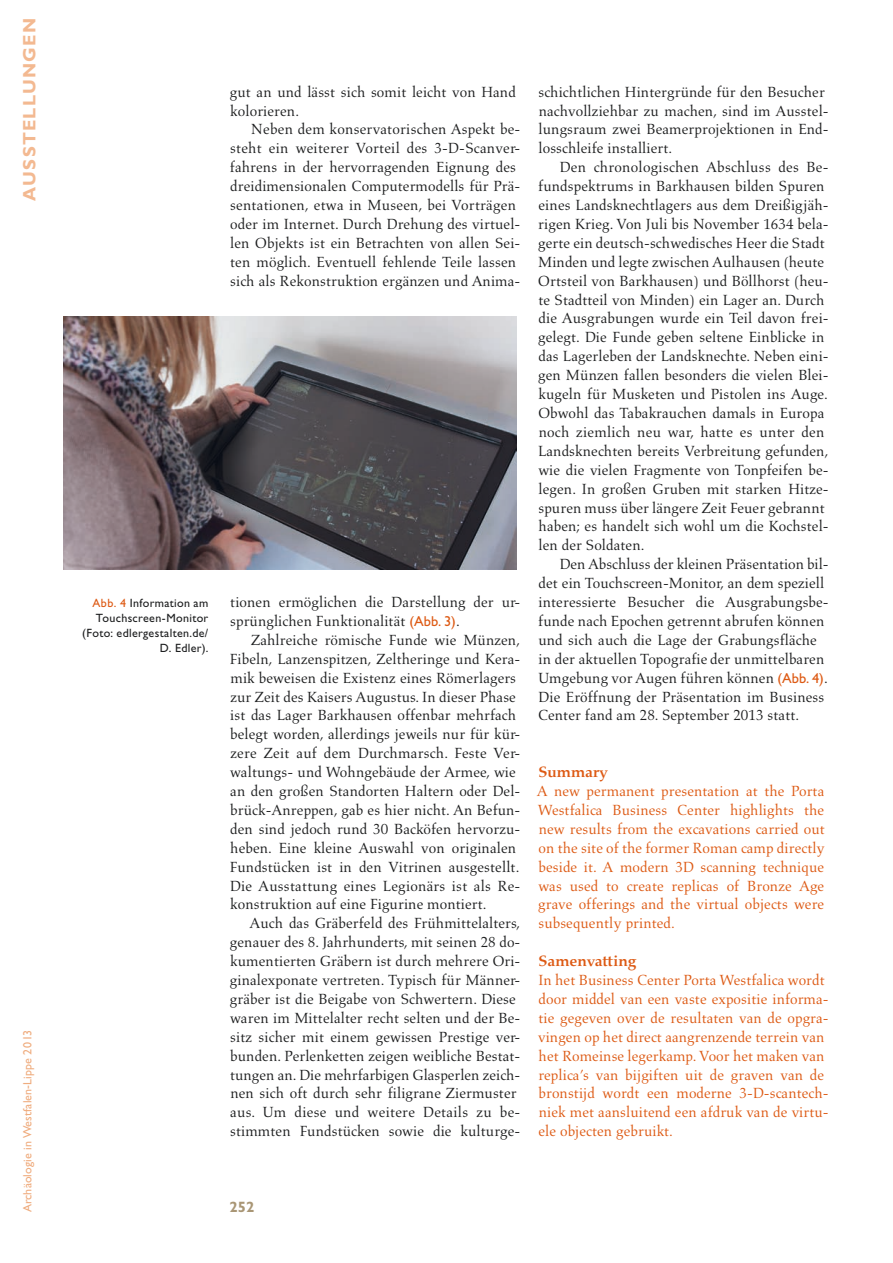
<style>
.page{position:relative;width:893px;height:1263px;background:#fff}
.page>*{position:absolute;margin:0;border:0;box-sizing:border-box;transform-origin:0 0}
.t1{font:18px "Gill Sans Std Bold 13";letter-spacing:.07em;color:#f3b991}
.t2{font:15px/18.9px "Aldus LT Std";letter-spacing:.005em;color:#1d1e1f}
.t3{font:15px/18.9px "Aldus LT Std";letter-spacing:.005em;color:#dd5a14;text-align:justify}
.t4{font:700 15px "Aldus Nova";letter-spacing:.005em;color:#dd5a14}
.t5{font:700 15px "Gill Sans Std";color:#a99675}
.t6{font:12px/15px "Gill Sans Std";letter-spacing:.025em;color:#1d1e1f;text-align:right}
.t7{font:12px "Gill Sans Std 13";letter-spacing:.01em;color:#efac7e}
.s1{color:#dd5a14}
.s2{font-family:"Gill Sans Std";font-size:14.4px;color:#dd5a14}
</style>
<div class="page">
<img style="left:64px;top:317px;width:453px;height:252px">
<p class="t1" style="left:19px;top:201px;width:184px;rotate:-90deg">AUSSTELLUNGEN</p>
<p class="t7" style="left:21px;top:1212px;width:184px;rotate:-90deg">Archäologie in Westfalen-Lippe 2013</p>
<p class="t6" style="left:82px;top:595px;width:128px"><span class="s1">Abb. 4</span> Information am<br>Touchscreen-Monitor (Foto: edlergestalten.de/<br>D. Edler).</p>
<p class="t2" style="left:230px;top:82px;width:287px">gut an und lässt sich somit leicht von Hand kolorieren.</p>
<p class="t2" style="left:230px;top:120px;width:292px;text-indent:21px">Neben dem konservatorischen Aspekt be&shy;steht ein weiterer Vorteil des 3-D-Scanver&shy;fahrens in der hervorragenden Eignung des dreidimensionalen Computermodells für Prä&shy;sentationen, etwa in Museen, bei Vorträgen oder im Internet. Durch Drehung des virtuel&shy;len Objekts ist ein Betrachten von allen Sei&shy;ten möglich. Eventuell fehlende Teile lassen sich als Rekonstruktion ergänzen und Anima-</p>
<p class="t2" style="left:230px;top:593px;width:292px">tionen ermöglichen die Darstellung der ur&shy;sprünglichen Funktionalität <span class="s2">(Abb. 3)</span>.</p>
<p class="t2" style="left:230px;top:631px;width:292px;text-indent:21px">Zahlreiche römische Funde wie Münzen, Fibeln, Lanzenspitzen, Zeltheringe und Kera&shy;mik beweisen die Existenz eines Römerlagers zur Zeit des Kaisers Augustus. In dieser Phase ist das Lager Barkhausen offenbar mehrfach belegt worden, allerdings jeweils nur für kür&shy;zere Zeit auf dem Durchmarsch. Feste Ver&shy;waltungs- und Wohngebäude der Armee, wie an den großen Standorten Haltern oder Del&shy;brück-Anreppen, gab es hier nicht. An Befun&shy;den sind jedoch rund 30 Backöfen hervorzu&shy;heben. Eine kleine Auswahl von originalen Fundstücken ist in den Vitrinen ausgestellt.<br>Die Ausstattung eines Legionärs ist als Re&shy;konstruktion auf eine Figurine montiert.</p>
<p class="t2" style="left:230px;top:914px;width:292px;text-indent:20px">Auch das Gräberfeld des Frühmittelalters, genauer des 8. Jahrhunderts, mit seinen 28 do&shy;kumentierten Gräbern ist durch mehrere Ori&shy;ginalexponate vertreten. Typisch für Männer&shy;gräber ist die Beigabe von Schwertern. Diese waren im Mittelalter recht selten und der Be&shy;sitz sicher mit einem gewissen Prestige ver&shy;bunden. Perlenketten zeigen weibliche Bestat&shy;tungen an. Die mehrfarbigen Glasperlen zeich&shy;nen sich oft durch sehr filigrane Ziermuster aus. Um diese und weitere Details zu be&shy;stimmten Fundstücken sowie die kulturge-</p>
<p class="t2" style="left:538px;top:82px;width:292px">schichtlichen Hintergründe für den Besucher nachvollziehbar zu machen, sind im Ausstel&shy;lungsraum zwei Beamerprojektionen in End&shy;losschleife installiert.</p>
<p class="t2" style="left:538px;top:158px;width:292px;text-indent:22px">Den chronologischen Abschluss des Be&shy;fundspektrums in Barkhausen bilden Spuren eines Landsknechtlagers aus dem Dreißigjäh&shy;rigen Krieg. Von Juli bis November 1634 bela&shy;gerte ein deutsch-schwedisches Heer die Stadt Minden und legte zwischen Aulhausen (heute Ortsteil von Barkhausen) und Böllhorst (heu&shy;te Stadtteil von Minden) ein Lager an. Durch die Ausgrabungen wurde ein Teil davon frei&shy;gelegt. Die Funde geben seltene Einblicke in das Lagerleben der Landsknechte. Neben eini&shy;gen Münzen fallen besonders die vielen Blei&shy;kugeln für Musketen und Pistolen ins Auge.<br>Obwohl das Tabakrauchen damals in Europa noch ziemlich neu war, hatte es unter den Landsknechten bereits Verbreitung gefunden, wie die vielen Fragmente von Tonpfeifen be&shy;legen. In großen Gruben mit starken Hitze&shy;spuren muss über längere Zeit Feuer gebrannt haben; es handelt sich wohl um die Kochstel&shy;len der Soldaten.</p>
<p class="t2" style="left:538px;top:555px;width:292px;text-indent:22px">Den Abschluss der kleinen Präsentation bil&shy;det ein Touchscreen-Monitor, an dem speziell interessierte Besucher die Ausgrabungsbe&shy;funde nach Epochen getrennt abrufen können und sich auch die Lage der Grabungsfläche in der aktuellen Topografie der unmittelbaren Umgebung vor Augen führen können <span class="s2">(Abb. 4)</span>.<br>Die Eröffnung der Präsentation im Business Center fand am 28. September 2013 statt.</p>
<p class="t4" style="left:538px;top:763px;width:71px">Summary</p>
<p class="t3" style="left:537px;top:782px;width:290px">A new permanent presentation at the Porta Westfalica Business Center highlights the new results from the excavations carried out on the site of the former Roman camp directly beside it. A modern 3D scanning technique was used to create replicas of Bronze Age grave offerings and the virtual objects were subsequently printed.</p>
<p class="t4" style="left:538px;top:952px;width:99px">Samenvatting</p>
<p class="t3" style="left:538px;top:971px;width:292px;text-align:left">In het Business Center Porta Westfalica wordt door middel van een vaste expositie informa&shy;tie gegeven over de resultaten van de opgra&shy;vingen op het direct aangrenzende terrein van het Romeinse legerkamp. Voor het maken van replica’s van bijgiften uit de graven van de bronstijd wordt een moderne 3-D-scantech&shy;niek met aansluitend een afdruk van de virtu&shy;ele objecten gebruikt.</p>
<p class="t5" style="left:230px;top:1198px;width:26px">252</p>
</div>
